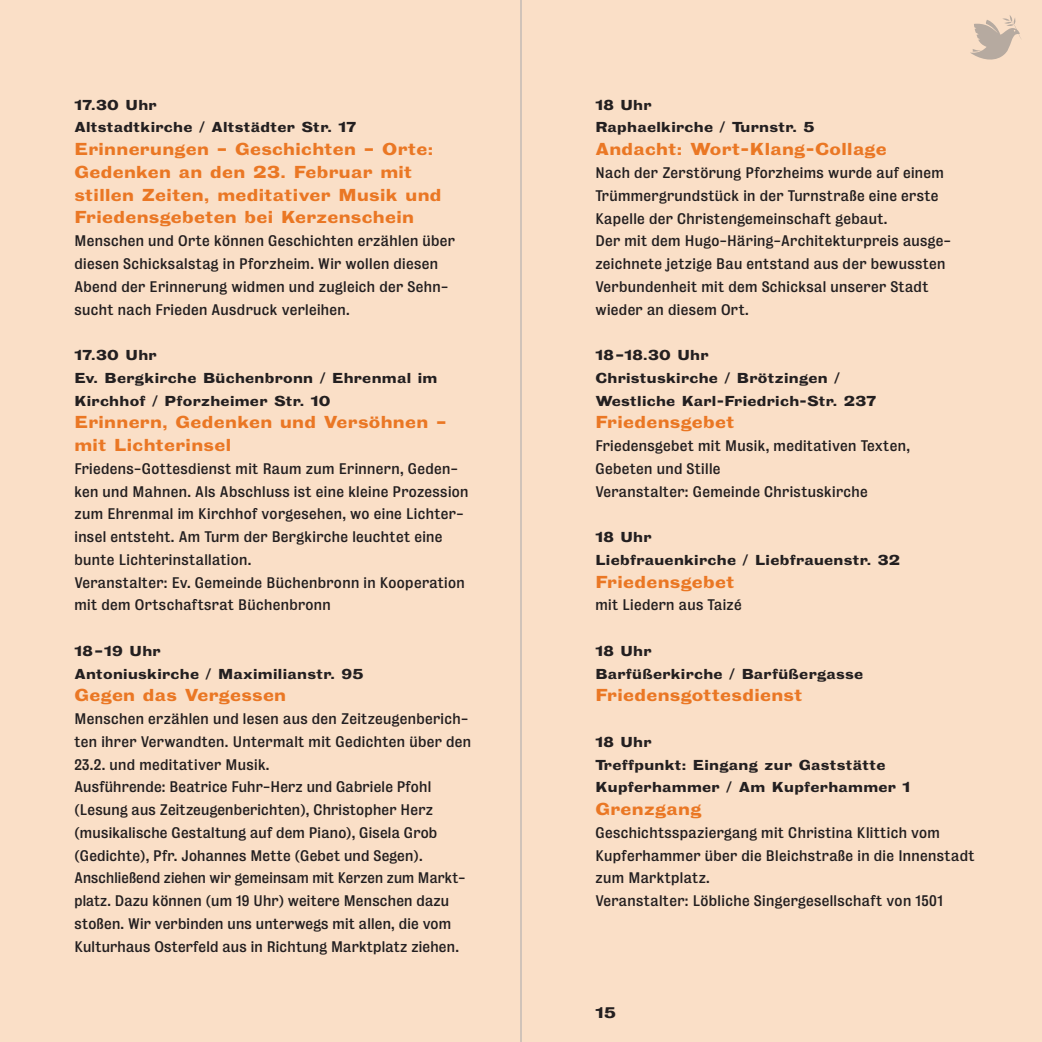
<style>
.page{position:relative;width:1042px;height:1042px;background:#fadfc7}
.page>*{position:absolute;margin:0;border:0;box-sizing:border-box;transform-origin:0 0}
.t1{font:15.75px/22.8px "Bureau Grotesque Seven Nine";letter-spacing:.025em;color:#ea7724}
.t2{font:14px/22.8px "Bureau Grotesque Five Three";letter-spacing:.025em;color:#231f20}
.t3{font:14px "Bureau Grotesque Seven Nine";color:#231f20}
.t4{font:13.12px/22.8px "Bureau Grotesque Seven Nine";letter-spacing:.025em;color:#231f20}
</style>
<div class="page">
<svg style="left:970px;top:15px;width:51px;height:45px"></svg>
<hr style="left:520px;top:0;width:1px;height:1042px;background:#a8a9ad">
<p class="t4" style="left:74px;top:94px;width:283px">17.30 Uhr<br>Altstadtkirche / Altstädter Str. 17</p>
<p class="t1" style="left:74px;top:138px;width:368px">Erinnerungen – Geschichten – Orte:<br>Gedenken an den 23. Februar mit stillen Zeiten, meditativer Musik und Friedensgebeten bei Kerzenschein</p>
<p class="t2" style="left:74px;top:230px;width:382px">Menschen und Orte können Geschichten erzählen über diesen Schicksalstag in Pforzheim. Wir wollen diesen Abend der Erinnerung widmen und zugleich der Sehn&shy;sucht nach Frieden Ausdruck verleihen.</p>
<p class="t4" style="left:74px;top:344px;width:364px">17.30 Uhr<br>Ev. Bergkirche Büchenbronn / Ehrenmal im<br>Kirchhof / Pforzheimer Str. 10</p>
<p class="t1" style="left:74px;top:411px;width:374px">Erinnern, Gedenken und Versöhnen – mit Lichterinsel</p>
<p class="t2" style="left:74px;top:458px;width:396px">Friedens-Gottesdienst mit Raum zum Erinnern, Geden&shy;ken und Mahnen. Als Abschluss ist eine kleine Prozession zum Ehrenmal im Kirchhof vorgesehen, wo eine Lichter&shy;insel entsteht. Am Turm der Bergkirche leuchtet eine bunte Lichterinstallation.<br>Veranstalter: Ev. Gemeinde Büchenbronn in Kooperation mit dem Ortschaftsrat Büchenbronn</p>
<p class="t4" style="left:74px;top:640px;width:291px">18–19 Uhr<br>Antoniuskirche / Maximilianstr. 95</p>
<p class="t1" style="left:74px;top:684px;width:213px">Gegen das Vergessen</p>
<p class="t2" style="left:74px;top:708px;width:398px">Menschen erzählen und lesen aus den Zeitzeugenberich&shy;ten ihrer Verwandten. Untermalt mit Gedichten über den 23.2. und meditativer Musik.<br>Ausführende: Beatrice Fuhr-Herz und Gabriele Pfohl (Lesung aus Zeitzeugenberichten), Christopher Herz (musikalische Gestaltung auf dem Piano), Gisela Grob (Gedichte), Pfr. Johannes Mette (Gebet und Segen).<br>Anschließend ziehen wir gemeinsam mit Kerzen zum Markt&shy;platz. Dazu können (um 19 Uhr) weitere Menschen dazu stoßen. Wir verbinden uns unterwegs mit allen, die vom Kulturhaus Osterfeld aus in Richtung Marktplatz ziehen.</p>
<p class="t4" style="left:595px;top:94px;width:220px">18 Uhr<br>Raphaelkirche / Turnstr. 5</p>
<p class="t1" style="left:595px;top:138px;width:293px">Andacht: Wort-Klang-Collage</p>
<p class="t2" style="left:595px;top:162px;width:357px">Nach der Zerstörung Pforzheims wurde auf einem Trümmergrundstück in der Turnstraße eine erste Kapelle der Christengemeinschaft gebaut.<br>Der mit dem Hugo-Häring-Architekturpreis ausge - zeichnete jetzige Bau entstand aus der bewussten Verbundenheit mit dem Schicksal unserer Stadt wieder an diesem Ort.</p>
<p class="t4" style="left:595px;top:344px;width:282px">18–18.30 Uhr<br>Christuskirche / Brötzingen /<br>Westliche Karl-Friedrich-Str. 237</p>
<p class="t1" style="left:595px;top:411px;width:140px">Friedensgebet</p>
<p class="t2" style="left:595px;top:435px;width:316px">Friedensgebet mit Musik, meditativen Texten,<br>Gebeten und Stille<br>Veranstalter: Gemeinde Christuskirche</p>
<p class="t4" style="left:595px;top:526px;width:306px">18 Uhr<br>Liebfrauenkirche / Liebfrauenstr. 32</p>
<p class="t1" style="left:595px;top:571px;width:140px">Friedensgebet</p>
<p class="t2" style="left:595px;top:594px;width:148px">mit Liedern aus Taizé</p>
<p class="t4" style="left:595px;top:640px;width:269px">18 Uhr<br>Barfüßerkirche / Barfüßergasse</p>
<p class="t1" style="left:595px;top:684px;width:208px">Friedensgottesdienst</p>
<p class="t4" style="left:595px;top:731px;width:316px">18 Uhr<br>Treffpunkt: Eingang zur Gaststätte<br>Kupferhammer / Am Kupferhammer 1</p>
<p class="t1" style="left:595px;top:798px;width:108px">Grenzgang</p>
<p class="t2" style="left:595px;top:822px;width:381px">Geschichtsspaziergang mit Christina Klittich vom Kupferhammer über die Bleichstraße in die Innenstadt zum Marktplatz.<br>Veranstalter: Löbliche Singergesellschaft von 1501</p>
<p class="t3" style="left:595px;top:1005px;width:22px">15</p>
</div>
